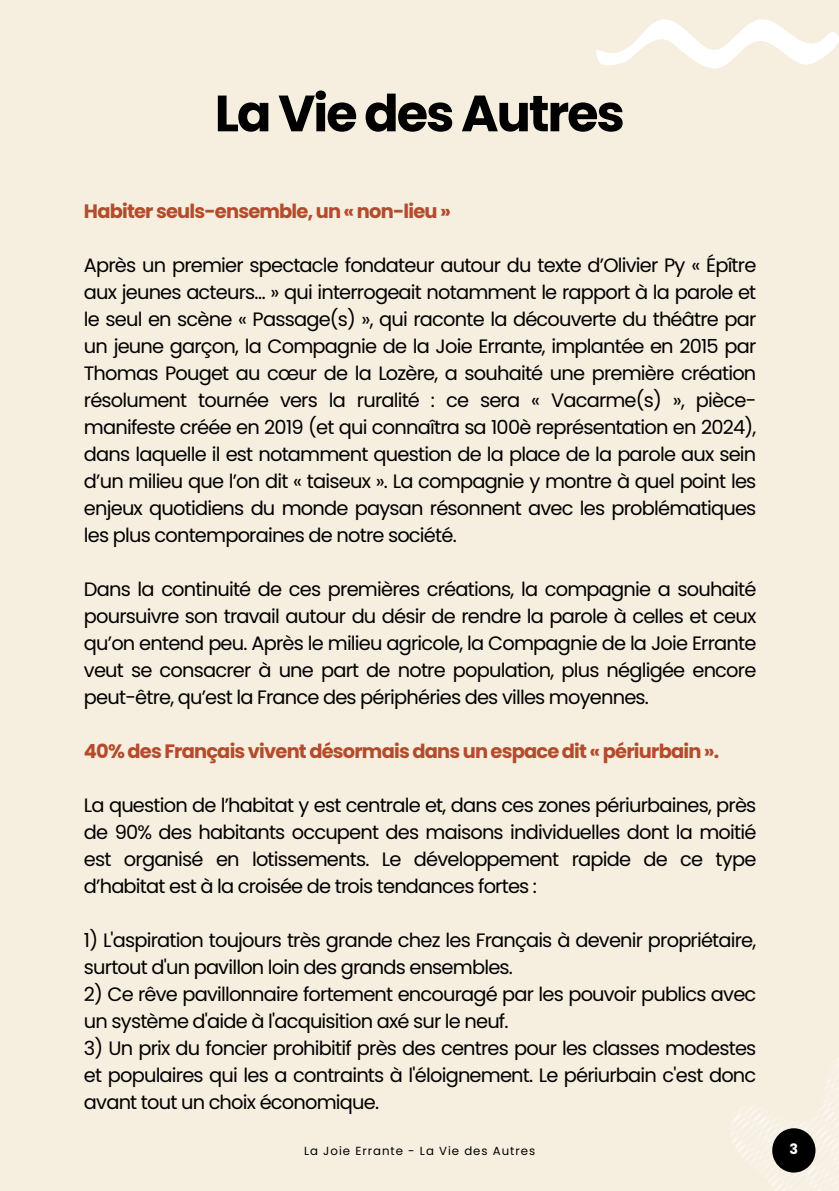
<style>
.page{position:relative;width:839px;height:1191px;background:#fff}
.page>*{position:absolute;margin:0;border:0;box-sizing:border-box;transform-origin:0 0}
.t1{font:700 51px "Poppins";letter-spacing:-.04em;color:#000}
.t2{font:19.4px/27px "Poppins";letter-spacing:-.04em;color:#000;text-align:justify}
.t3{font:700 19.4px "Poppins";letter-spacing:-.04em;color:#b34c2c}
.t4{font:700 14.4px "Poppins";color:#fff}
.t5{font:11.8px "Poppins";letter-spacing:.085em;color:#000}
</style>
<div class="page">
<div style="left:0;top:0;width:838px;height:1191px;background:#f6eedf"></div>
<svg style="left:730px;top:1061px;width:108px;height:130px"></svg>
<div style="left:772px;top:1128px;width:43px;height:45px;background:#000;border-radius:50%"></div>
<svg style="left:596px;top:19px;width:242px;height:50px"></svg>
<p class="t1" style="left:215px;top:78px;width:411px">La Vie des Autres</p>
<h1 class="t3" style="left:84px;top:198px;width:368px">Habiter seuls-ensemble, un « non-lieu »</h1>
<h2 class="t2" style="left:84px;top:252px;width:674px">Après un premier spectacle fondateur autour du texte d’Olivier Py « Épître aux jeunes acteurs… » qui interrogeait notamment le rapport à la parole et le seul en scène « Passage(s) », qui raconte la découverte du théâtre par un jeune garçon, la Compagnie de la Joie Errante, implantée en 2015 par Thomas Pouget au cœur de la Lozère, a souhaité une première création résolument tournée vers la ruralité : ce sera « Vacarme(s) », pièce&shy;manifeste créée en 2019 (et qui connaîtra sa 100è représentation en 2024), dans laquelle il est notamment question de la place de la parole aux sein d’un milieu que l’on dit « taiseux ». La compagnie y montre à quel point les enjeux quotidiens du monde paysan résonnent avec les problématiques les plus contemporaines de notre société.</h2>
<h3 class="t2" style="left:84px;top:576px;width:674px">Dans la continuité de ces premières créations, la compagnie a souhaité poursuivre son travail autour du désir de rendre la parole à celles et ceux qu’on entend peu. Après le milieu agricole, la Compagnie de la Joie Errante veut se consacrer à une part de notre population, plus négligée encore peut-être, qu’est la France des périphéries des villes moyennes.</h3>
<h3 class="t3" style="left:84px;top:738px;width:637px">40% des Français vivent désormais dans un espace dit « périurbain ».</h3>
<h2 class="t2" style="left:84px;top:792px;width:674px">La question de l’habitat y est centrale et, dans ces zones périurbaines, près de 90% des habitants occupent des maisons individuelles dont la moitié est organisé en lotissements. Le développement rapide de ce type d’habitat est à la croisée de trois tendances fortes :</h2>
<h3 class="t2" style="left:84px;top:927px;width:674px">1) L'aspiration toujours très grande chez les Français à devenir propriétaire, surtout d'un pavillon loin des grands ensembles.</h3>
<h3 class="t2" style="left:84px;top:981px;width:674px">2) Ce rêve pavillonnaire fortement encouragé par les pouvoir publics avec un système d'aide à l'acquisition axé sur le neuf.</h3>
<h3 class="t2" style="left:84px;top:1035px;width:674px">3) Un prix du foncier prohibitif près des centres pour les classes modestes et populaires qui les a contraints à l'éloignement. Le périurbain c'est donc avant tout un choix économique.</h3>
<h3 class="t5" style="left:304px;top:1142px;width:233px">La Joie Errante - La Vie des Autres</h3>
<p class="t4" style="left:789px;top:1139px;width:10px">3</p>
</div>
